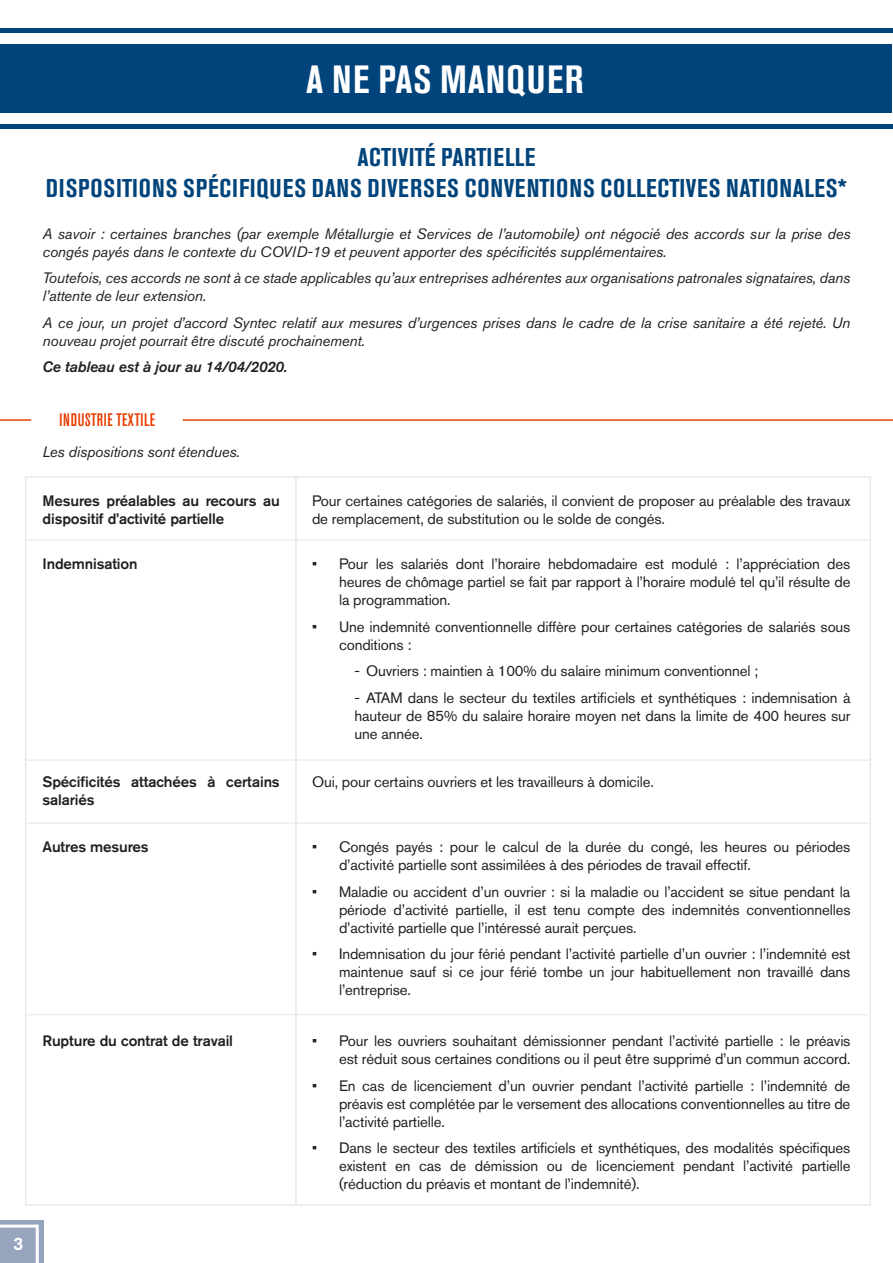
<style>
.page{position:relative;width:893px;height:1263px;background:#fff}
.page>*{position:absolute;margin:0;border:0;box-sizing:border-box;transform-origin:0 0}
.t1{font:700 condensed 39px "Akzidenz Grotesk BE";letter-spacing:.035em;color:#fff}
.t2{font:700 condensed 25.5px "Akzidenz Grotesk BE";letter-spacing:.02em;color:#00447b}
.t3{font:500 condensed 18px "Akzidenz Grotesk BE";letter-spacing:.025em;color:#e73e01}
.t4{font:500 18px "Akzidenz Grotesk BE";color:#fff}
.t5{font:15px/18px "Akzidenz Grotesk BE";letter-spacing:-.01em;color:#231f20;text-align:justify}
.t6{font:italic 15px/18px "Akzidenz Grotesk BE";letter-spacing:-.01em;color:#231f20}
.t7{font:500 15px/18px "Akzidenz Grotesk BE";letter-spacing:-.01em;color:#231f20}
.t8{font:italic 500 15px "Akzidenz Grotesk BE";letter-spacing:-.01em;color:#231f20}
</style>
<div class="page">
<div style="left:1px;top:45px;width:891px;height:68px;background:#00447b"></div>
<div style="left:0;top:124px;width:893px;height:5px;background:#00447b"></div>
<hr style="left:0;top:29px;width:893px;height:4px;background:#00447b">
<div style="left:0;top:1220px;width:43px;height:43px;background:#97a4be"></div>
<hr style="left:0;top:1224px;width:37px;height:3px;background:#fff">
<hr style="left:36px;top:1224px;width:3px;height:39px;background:#fff">
<hr style="left:0;top:419px;width:31px;height:2px;background:#e73e01">
<hr style="left:295px;top:476px;width:2px;height:728px;background:#e8e8e8">
<hr style="left:25px;top:539px;width:846px;height:2px;background:#ededed">
<hr style="left:25px;top:759px;width:846px;height:2px;background:#ededed">
<hr style="left:25px;top:822px;width:846px;height:2px;background:#ededed">
<hr style="left:25px;top:1014px;width:843px;height:1px;background:#ededed">
<hr style="left:183px;top:419px;width:710px;height:2px;background:#e73e01">
<p class="t4" style="left:13px;top:1233px;width:12px">3</p>
<p class="t1" style="left:306px;top:57px;width:279px">A NE PAS MANQUER</p>
<p class="t2" style="left:358px;top:143px;width:179px">ACTIVITÉ PARTIELLE</p>
<p class="t2" style="left:46px;top:173px;width:803px">DISPOSITIONS SPÉCIFIQUES DANS DIVERSES CONVENTIONS COLLECTIVES NATIONALES*</p>
<p class="t6" style="left:43px;top:224px;width:809px">A savoir : certaines branches (par exemple Métallurgie et Services de l’automobile) ont négocié des accords sur la prise des congés payés dans le contexte du COVID-19 et peuvent apporter des spécificités supplémentaires.</p>
<p class="t6" style="left:43px;top:269px;width:809px">Toutefois, ces accords ne sont à ce stade applicables qu’aux entreprises adhérentes aux organisations patronales signataires, dans l’attente de leur extension.</p>
<p class="t6" style="left:43px;top:313px;width:809px">A ce jour, un projet d’accord Syntec relatif aux mesures d’urgences prises dans le cadre de la crise sanitaire a été rejeté. Un nouveau projet pourrait être discuté prochainement.</p>
<p class="t8" style="left:43px;top:358px;width:247px">Ce tableau est à jour au 14/04/2020.</p>
<p class="t3" style="left:60px;top:409px;width:97px">INDUSTRIE TEXTILE</p>
<p class="t6" style="left:43px;top:443px;width:199px">Les dispositions sont étendues.</p>
<p class="t7" style="left:43px;top:491px;width:239px">Mesures préalables au recours au dispositif d’activité partielle</p>
<p class="t5" style="left:312px;top:491px;width:540px">Pour certaines catégories de salariés, il convient de proposer au préalable des travaux de remplacement, de substitution ou le solde de congés.</p>
<p class="t7" style="left:43px;top:554px;width:97px">Indemnisation</p>
<p class="t5" style="left:339px;top:555px;width:513px;text-indent:-27px">• Pour les salariés dont l’horaire hebdomadaire est modulé : l’appréciation des heures de chômage partiel se fait par rapport à l’horaire modulé tel qu’il résulte de la programmation.</p>
<p class="t5" style="left:339px;top:617px;width:513px;text-indent:-27px">• Une indemnité conventionnelle diffère pour certaines catégories de salariés sous conditions :</p>
<p class="t5" style="left:355px;top:662px;width:405px">- Ouvriers : maintien à 100% du salaire minimum conventionnel ;</p>
<p class="t5" style="left:355px;top:688px;width:497px">- ATAM dans le secteur du textiles artificiels et synthétiques : indemnisation à hauteur de 85% du salaire horaire moyen net dans la limite de 400 heures sur une année.</p>
<p class="t7" style="left:43px;top:772px;width:239px">Spécificités attachées à certains salariés</p>
<p class="t5" style="left:312px;top:772px;width:343px">Oui, pour certains ouvriers et les travailleurs à domicile.</p>
<p class="t7" style="left:43px;top:838px;width:108px">Autres mesures</p>
<p class="t5" style="left:339px;top:838px;width:513px;text-indent:-27px">• Congés payés : pour le calcul de la durée du congé, les heures ou périodes d’activité partielle sont assimilées à des périodes de travail effectif.</p>
<p class="t5" style="left:339px;top:882px;width:513px;text-indent:-27px">• Maladie ou accident d’un ouvrier : si la maladie ou l’accident se situe pendant la période d’activité partielle, il est tenu compte des indemnités conventionnelles d’activité partielle que l’intéressé aurait perçues.</p>
<p class="t5" style="left:339px;top:945px;width:513px;text-indent:-27px">• Indemnisation du jour férié pendant l’activité partielle d’un ouvrier : l’indemnité est maintenue sauf si ce jour férié tombe un jour habituellement non travaillé dans l’entreprise.</p>
<p class="t7" style="left:43px;top:1031px;width:192px">Rupture du contrat de travail</p>
<p class="t5" style="left:312px;top:1032px;width:540px;text-align:right">• Pour les ouvriers souhaitant démissionner pendant l’activité partielle : le préavis est réduit sous certaines conditions ou il peut être supprimé d’un commun accord.</p>
<p class="t5" style="left:339px;top:1076px;width:513px;text-indent:-27px">• En cas de licenciement d’un ouvrier pendant l’activité partielle : l’indemnité de préavis est complétée par le versement des allocations conventionnelles au titre de l’activité partielle.</p>
<p class="t5" style="left:339px;top:1139px;width:513px;text-indent:-27px">• Dans le secteur des textiles artificiels et synthétiques, des modalités spécifiques existent en cas de démission ou de licenciement pendant l’activité partielle (réduction du préavis et montant de l’indemnité).</p>
</div>
